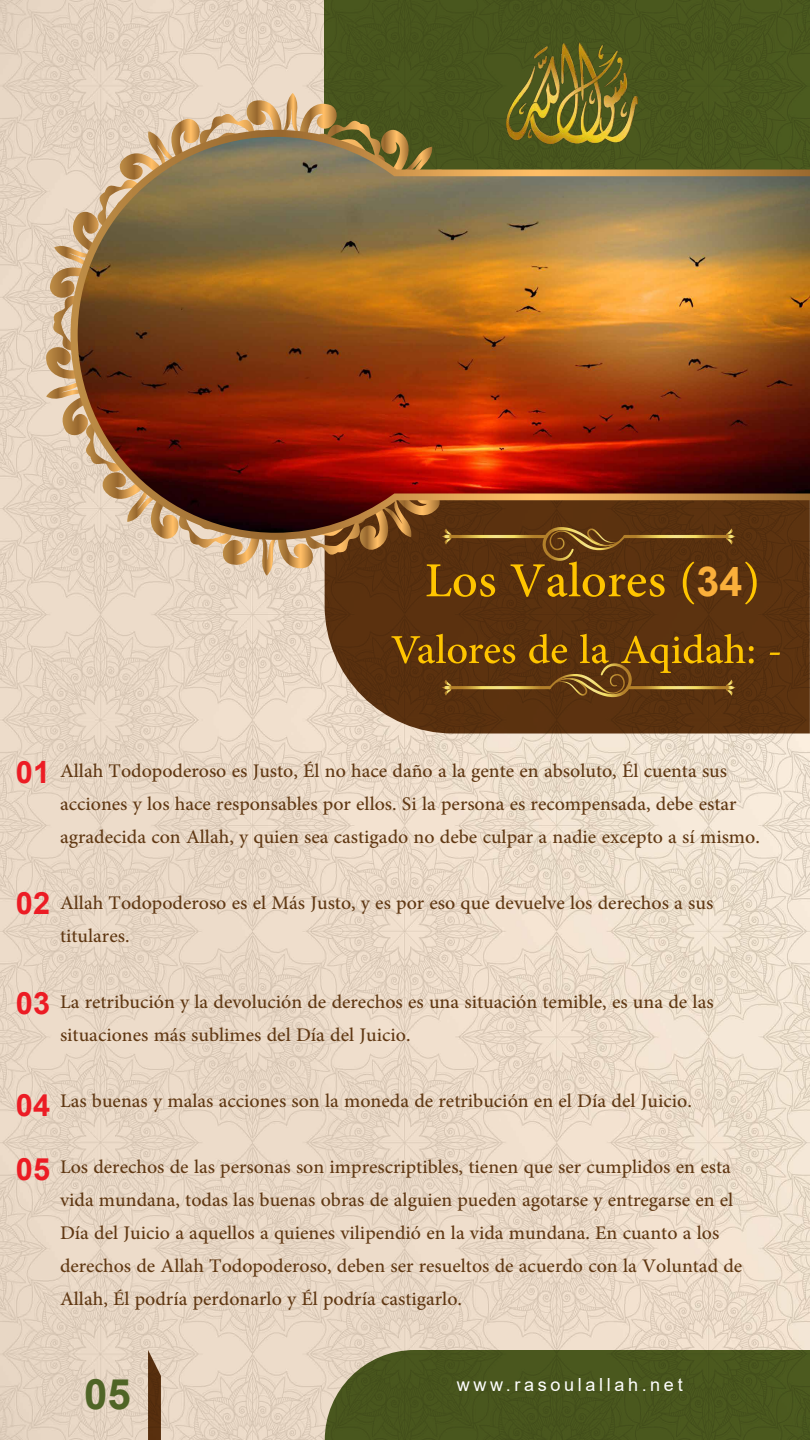
<style>
.page{position:relative;width:810px;height:1440px;background:#fff}
.page>*{position:absolute;margin:0;border:0;box-sizing:border-box;transform-origin:0 0}
.t1{font:700 68.62px "Adobe Arabic SHIN Typo";letter-spacing:.005em;color:#ffc500}
.t2{font:700 57.75px "Adobe Arabic SHIN Typo";color:#ffc500}
.t3{font:700 42px "Arial";color:#4f6526}
.t4{font:700 30.75px/63.8px "Arial";color:#ec1c24}
.t5{font:700 27px/33px "Adobe Arabic";color:#603813}
.t6{font:18.08px "Arial";letter-spacing:.2em;color:#fff}
.s1{font-family:"Arial";font-size:41.25px;color:#faaf3b}
</style>
<div class="page">
<img style="left:0;top:0;width:810px;height:1440px">
<svg style="left:148px;top:1350px;width:13px;height:90px"></svg>
<div style="left:325px;top:1350px;width:485px;height:90px;background:#49561d"></div>
<svg style="left:325px;top:533px;width:485px;height:201px;background:#603817"></svg>
<div style="left:325px;top:0;width:485px;height:247px;background:#49561d"></div>
<img style="left:626px;top:169px;width:184px;height:364px">
<img style="left:520px;top:42px;width:117px;height:94px">
<svg style="left:627px;top:686px;width:103px;height:3px"></svg>
<svg style="left:725px;top:680px;width:11px;height:16px"></svg>
<svg style="left:442px;top:663px;width:190px;height:34px;background:#6b4318"></svg>
<svg style="left:623px;top:535px;width:109px;height:3px"></svg>
<img style="left:46px;top:93px;width:580px;height:483px">
<svg style="left:725px;top:528px;width:11px;height:17px"></svg>
<h1 class="t1" style="left:425px;top:532px;width:337px">Los Valores (<span class="s1">34</span>)</h1>
<h2 class="t2" style="left:391px;top:609px;width:393px">Valores de la Aqidah: -</h2>
<p class="t4" style="left:16px;top:741px;width:36px">01</p>
<p class="t5" style="left:60px;top:751px;width:701px">Allah Todopoderoso es Justo, Él no hace daño a la gente en absoluto, Él cuenta sus acciones y los hace responsables por ellos. Si la persona es recompensada, debe estar agradecida con Allah, y quien sea castigado no debe culpar a nadie excepto a sí mismo.</p>
<p class="t4" style="left:16px;top:872px;width:36px">02</p>
<p class="t5" style="left:60px;top:883px;width:655px">Allah Todopoderoso es el Más Justo, y es por eso que devuelve los derechos a sus titulares.</p>
<p class="t4" style="left:16px;top:972px;width:36px">03</p>
<p class="t5" style="left:60px;top:982px;width:655px">La retribución y la devolución de derechos es una situación temible, es una de las situaciones más sublimes del Día del Juicio.</p>
<p class="t4" style="left:16px;top:1074px;width:36px">04<br>05</p>
<p class="t5" style="left:60px;top:1081px;width:633px">Las buenas y malas acciones son la moneda de retribución en el Día del Juicio.</p>
<p class="t5" style="left:60px;top:1147px;width:684px">Los derechos de las personas son imprescriptibles, tienen que ser cumplidos en esta vida mundana, todas las buenas obras de alguien pueden agotarse y entregarse en el Día del Juicio a aquellos a quienes vilipendió en la vida mundana. En cuanto a los derechos de Allah Todopoderoso, deben ser resueltos de acuerdo con la Voluntad de Allah, Él podría perdonarlo y Él podría castigarlo.</p>
<h3 class="t3" style="left:84px;top:1365px;width:48px">05</h3>
<p class="t6" style="left:457px;top:1372px;width:227px">www.rasoulallah.net</p>
</div>
